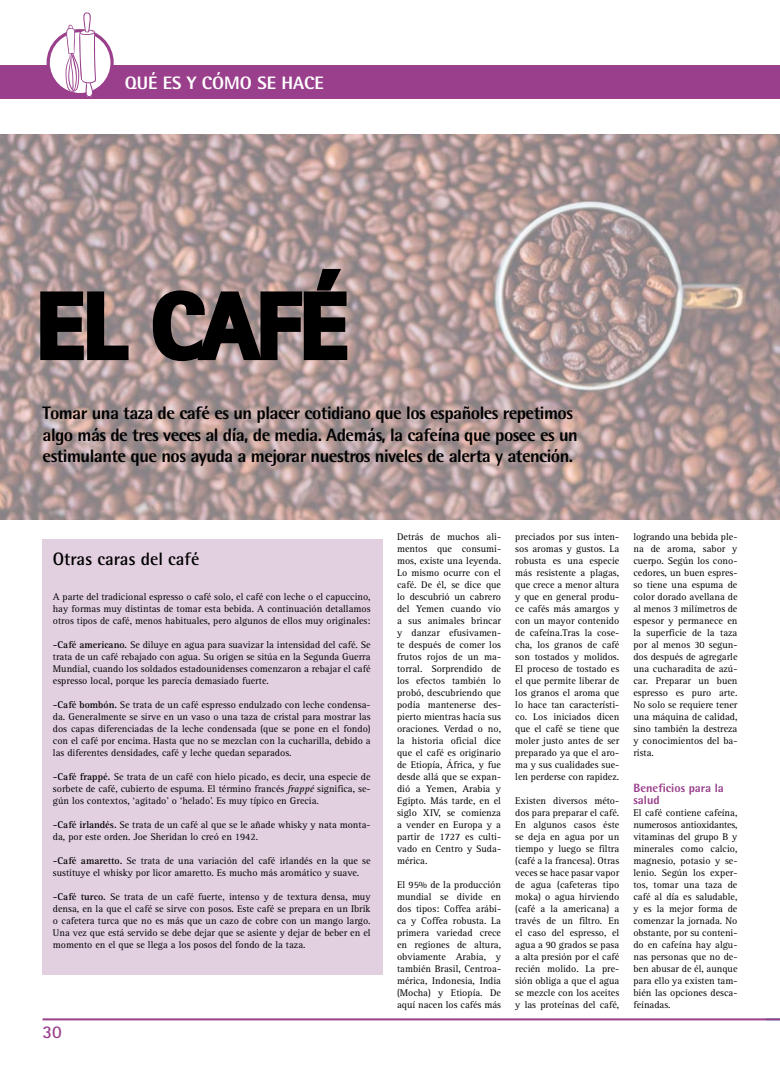
<style>
.page{position:relative;width:780px;height:1072px;background:#fff}
.page>*{position:absolute;margin:0;border:0;box-sizing:border-box;transform-origin:0 0}
.t1{font:800 90px "Rotis Sans Serif";color:#000}
.t2{font:800 18px/21.6px "Rotis Semi Sans";letter-spacing:-.03em;color:#000}
.t3{font:700 18px "Rotis Semi Sans";color:#000}
.t4{font:800 18px "Rotis Semi Sans";color:#fff}
.t5{font:700 18px "Rotis Sans Serif";color:#993f8c}
.t6{font:800 12px/12px "Rotis Semi Sans";color:#993f8c}
.t7{font:10px/12px "Rotis Serif";color:#000;text-align:justify}
.s1{font-weight:700}
.s2{font-style:italic}
</style>
<div class="page">
<div style="left:0;top:66px;width:780px;height:33px;background:#993f8c"></div>
<hr style="left:43px;top:1018px;width:737px;height:2px;background:#993f8c">
<svg style="left:48px;top:31px;width:64px;height:64px"></svg>
<div style="left:47px;top:29px;width:67px;height:67px;border:3px solid #993f8c;border-radius:50%"></div>
<svg style="left:65px;top:12px;width:31px;height:86px"></svg>
<img style="left:0;top:135px;width:780px;height:385px">
<svg style="left:37px;top:288px;width:95px;height:75px;background:#615453"></svg>
<svg style="left:149px;top:266px;width:201px;height:99px;background:#6f6160"></svg>
<div style="left:43px;top:539px;width:340px;height:436px;background:#e2d0e1"></div>
<h2 class="t4" style="left:125px;top:71px;width:200px">QUÉ ES Y CÓMO SE HACE</h2>
<h1 class="t1" style="left:37px;top:269px;width:312px">EL CAFÉ</h1>
<h2 class="t2" style="left:43px;top:402px;width:537px">Tomar una taza de café es un placer cotidiano que los españoles repetimos algo más de tres veces al día, de media. Además, la cafeína que posee es un estimulante que nos ayuda a mejorar nuestros niveles de alerta y atención.</h2>
<h2 class="t3" style="left:53px;top:547px;width:148px">Otras caras del café</h2>
<p class="t7" style="left:53px;top:591px;width:319px">A parte del tradicional espresso o café solo, el café con leche o el capuccino, hay formas muy distintas de tomar esta bebida. A continuación detallamos otros tipos de café, menos habituales, pero algunos de ellos muy originales:</p>
<p class="t7" style="left:53px;top:639px;width:319px"><span class="s1">-Café americano.</span> Se diluye en agua para suavizar la intensidad del café. Se trata de un café rebajado con agua. Su origen se sitúa en la Segunda Guerra Mundial, cuando los soldados estadounidenses comenzaron a rebajar el café espresso local, porque les parecía demasiado fuerte.</p>
<p class="t7" style="left:53px;top:699px;width:319px"><span class="s1">-Café bombón.</span> Se trata de un café espresso endulzado con leche condensa&shy;da. Generalmente se sirve en un vaso o una taza de cristal para mostrar las dos capas diferenciadas de la leche condensada (que se pone en el fondo) con el café por encima. Hasta que no se mezclan con la cucharilla, debido a las diferentes densidades, café y leche quedan separados.</p>
<p class="t7" style="left:53px;top:771px;width:319px"><span class="s1">-Café frappé.</span> Se trata de un café con hielo picado, es decir, una especie de sorbete de café, cubierto de espuma. El término francés <span class="s2">frappé</span> significa, se&shy;gún los contextos, ‘agitado’ o ‘helado’. Es muy típico en Grecia.</p>
<p class="t7" style="left:53px;top:819px;width:319px"><span class="s1">-Café irlandés.</span> Se trata de un café al que se le añade whisky y nata monta&shy;da, por este orden. Joe Sheridan lo creó en 1942.</p>
<p class="t7" style="left:53px;top:855px;width:319px"><span class="s1">-Café amaretto.</span> Se trata de una variación del café irlandés en la que se sustituye el whisky por licor amaretto. Es mucho más aromático y suave.</p>
<p class="t7" style="left:53px;top:891px;width:319px"><span class="s1">-Café turco.</span> Se trata de un café fuerte, intenso y de textura densa, muy densa, en la que el café se sirve con posos. Este café se prepara en un Ibrik o cafetera turca que no es más que un cazo de cobre con un mango largo.<br>Una vez que está servido se debe dejar que se asiente y dejar de beber en el momento en el que se llega a los posos del fondo de la taza.</p>
<h2 class="t5" style="left:43px;top:1020px;width:21px">30</h2>
<p class="t7" style="left:397px;top:531px;width:105px">Detrás de muchos ali&shy;mentos que consumi&shy;mos, existe una leyenda.<br>Lo mismo ocurre con el café. De él, se dice que lo descubrió un cabrero del Yemen cuando vio a sus animales brincar y danzar efusivamen&shy;te después de comer los frutos rojos de un ma&shy;torral. Sorprendido de los efectos también lo probó, descubriendo que podía mantenerse des&shy;pierto mientras hacía sus oraciones. Verdad o no, la historia oficial dice que el café es originario de Etiopía, África, y fue desde allá que se expan&shy;dió a Yemen, Arabia y Egipto. Más tarde, en el siglo XIV, se comienza a vender en Europa y a partir de 1727 es culti&shy;vado en Centro y Suda&shy;mérica.</p>
<p class="t7" style="left:397px;top:879px;width:105px">El 95% de la producción mundial se divide en dos tipos: Coffea arábi&shy;ca y Coffea robusta. La primera variedad crece en regiones de altura, obviamente Arabia, y también Brasil, Centroa&shy;mérica, Indonesia, India (Mocha) y Etiopía. De aquí nacen los cafés más</p>
<p class="t7" style="left:515px;top:531px;width:105px">preciados por sus inten&shy;sos aromas y gustos. La robusta es una especie más resistente a plagas, que crece a menor altura y que en general produ&shy;ce cafés más amargos y con un mayor contenido de cafeína.Tras la cose&shy;cha, los granos de café son tostados y molidos.<br>El proceso de tostado es el que permite liberar de los granos el aroma que lo hace tan característi&shy;co. Los iniciados dicen que el café se tiene que moler justo antes de ser preparado ya que el aro&shy;ma y sus cualidades sue&shy;len perderse con rapidez.</p>
<p class="t7" style="left:515px;top:795px;width:105px">Existen diversos méto&shy;dos para preparar el café.<br>En algunos casos éste se deja en agua por un tiempo y luego se filtra (café a la francesa). Otras veces se hace pasar vapor de agua (cafeteras tipo moka) o agua hirviendo (café a la americana) a través de un filtro. En el caso del espresso, el agua a 90 grados se pasa a alta presión por el café recién molido. La pre&shy;sión obliga a que el agua se mezcle con los aceites y las proteínas del café,</p>
<p class="t7" style="left:633px;top:531px;width:105px">logrando una bebida ple&shy;na de aroma, sabor y cuerpo. Según los cono&shy;cedores, un buen espres&shy;so tiene una espuma de color dorado avellana de al menos 3 milímetros de espesor y permanece en la superficie de la taza por al menos 30 segun&shy;dos después de agregarle una cucharadita de azú&shy;car. Preparar un buen espresso es puro arte.<br>No solo se requiere tener una máquina de calidad, sino también la destreza y conocimientos del ba&shy;rista.</p>
<p class="t6" style="left:633px;top:782px;width:92px">Beneficios para la salud</p>
<p class="t7" style="left:633px;top:807px;width:105px">El café contiene cafeína, numerosos antioxidantes, vitaminas del grupo B y minerales como calcio, magnesio, potasio y se&shy;lenio. Según los exper&shy;tos, tomar una taza de café al día es saludable, y es la mejor forma de comenzar la jornada. No obstante, por su conteni&shy;do en cafeína hay algu&shy;nas personas que no de&shy;ben abusar de él, aunque para ello ya existen tam&shy;bién las opciones desca&shy;feínadas.</p>
</div>
